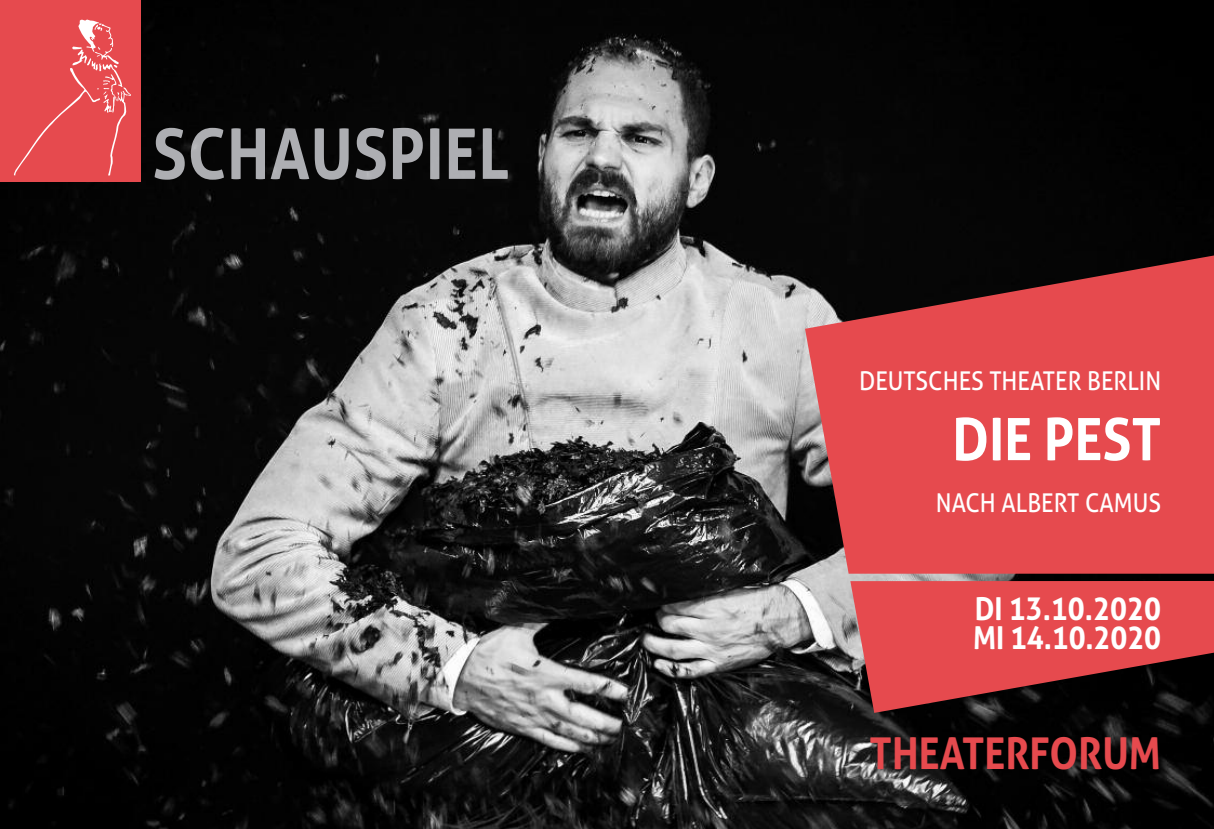
<style>
.page{position:relative;width:1214px;height:829px;background:#fff}
.page>*{position:absolute;margin:0;border:0;box-sizing:border-box;transform-origin:0 0}
.t1{font:700 58.5px "Aller";color:#fff;scale:.9 1}
.t2{font:700 43.88px "Aller";color:#e64a4e;scale:.9 1}
.t3{font:700 31.5px/29.2px "Aller";color:#fff;scale:.9 1}
.t4{font:25.88px "Aller";color:#fff;scale:.9 1}
</style>
<div class="page">
<img style="left:0;top:0;width:1214px;height:828px">
<img style="left:155px;top:128px;width:229px;height:52px">
<div style="left:0;top:0;width:140px;height:181px;background:#e64a4e"></div>
<svg style="left:14px;top:19px;width:117px;height:157px"></svg>
<svg style="left:850px;top:580px;width:364px;height:132px;background:#b23d40"></svg>
<svg style="left:805px;top:252px;width:409px;height:321px;background:#c54346"></svg>
<p class="t4" style="left:859px;top:366px;width:337px">DEUTSCHES THEATER BERLIN</p>
<h1 class="t1" style="left:952px;top:405px;width:234px">DIE PEST</h1>
<p class="t4" style="left:936px;top:487px;width:252px">NACH ALBERT CAMUS</p>
<p class="t3" style="left:973px;top:594px;width:210px">DI 13.10.2020<br>MI 14.10.2020</p>
<h2 class="t2" style="left:869px;top:727px;width:325px">THEATERFORUM</h2>
</div>
